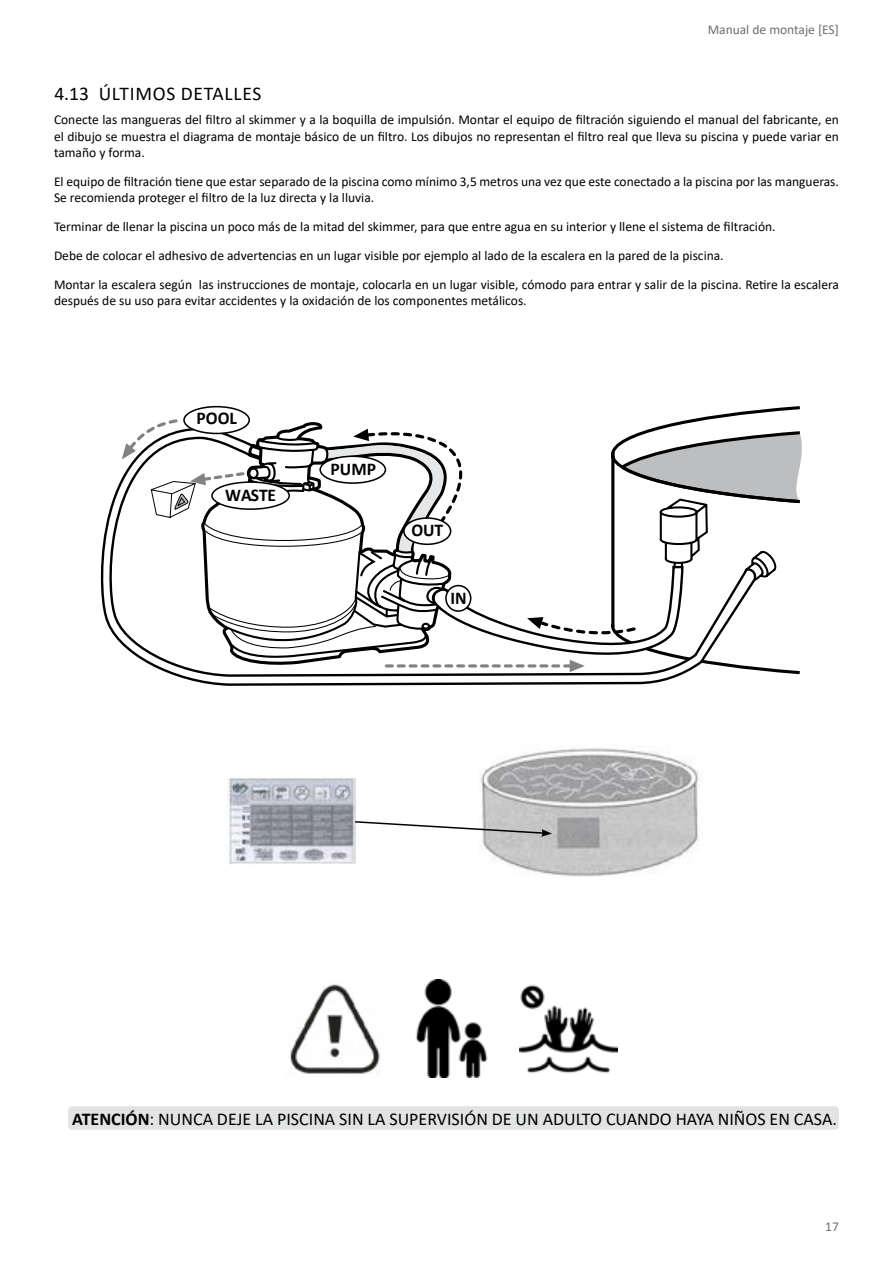
<style>
.page{position:relative;width:893px;height:1263px;background:#fff}
.page>*{position:absolute;margin:0;border:0;box-sizing:border-box;transform-origin:0 0}
.t1{font:19.5px "Calibri";color:#000}
.t2{font:18px "Calibri";color:#000}
.t3{font:700 18px "Calibri";color:#000}
.t4{font:13.5px/16.2px "Calibri";color:#000}
.t5{font:13.5px "Calibri";color:#6d6e71}
.s1{font-weight:700}
</style>
<div class="page">
<img style="left:227px;top:777px;width:128px;height:88px">
<img style="left:480px;top:748px;width:221px;height:129px">
<svg style="left:354px;top:820px;width:198px;height:17px"></svg>
<div style="left:68px;top:1106px;width:771px;height:24px;background:#e2e3e4;border-radius:4px"></div>
<img style="left:289px;top:984px;width:91px;height:90px">
<img style="left:416px;top:979px;width:72px;height:99px">
<img style="left:520px;top:984px;width:97px;height:89px">
<svg style="left:705px;top:406px;width:95px;height:269px"></svg>
<svg style="left:100px;top:478px;width:657px;height:208px"></svg>
<svg style="left:122px;top:417px;width:680px;height:255px"></svg>
<div style="left:184px;top:407px;width:65px;height:26px;background:#fff;border-radius:50%"></div>
<div style="left:183px;top:406px;width:67px;height:28px;border:2px solid #000;border-radius:50%"></div>
<p class="t5" style="left:708px;top:21px;width:133px">Manual de montaje [ES]</p>
<h1 class="t1" style="left:54px;top:80px;width:69px">4.13 Últimos</h1>
<h1 class="t1" style="left:181px;top:80px;width:11px">detalles</h1>
<p class="t4" style="left:54px;top:111px;width:786px;text-align:justify">Conecte las mangueras del filtro al skimmer y a la boquilla de impulsión. Montar el equipo de filtración siguiendo el manual del fabricante, en el dibujo se muestra el diagrama de montaje básico de un filtro. Los dibujos no representan el filtro real que lleva su piscina y puede variar en tamaño y forma.</p>
<p class="t4" style="left:54px;top:173px;width:786px">El equipo de filtración tiene que estar separado de la piscina como mínimo 3,5 metros una vez que este conectado a la piscina por las mangueras.<br>Se recomienda proteger el filtro de la luz directa y la lluvia.</p>
<p class="t4" style="left:54px;top:212px;width:786px;line-height:29px">Terminar de llenar la piscina un poco más de la mitad del skimmer, para que entre agua en su interior y llene el sistema de filtración.<br>Debe de colocar el adhesivo de advertencias en un lugar visible por ejemplo al lado de la escalera en la pared de la piscina.<br>Montar la escalera según las instrucciones de montaje, colocarla en un lugar visible, cómodo para entrar y salir de la piscina. Retire la escalera</p>
<p class="t4" style="left:54px;top:292px;width:474px">después de su uso para evitar accidentes y la oxidación de los componentes metálicos.</p>
<h2 class="t3" style="left:196px;top:405px;width:42px">POOL</h2>
<h2 class="t3" style="left:225px;top:482px;width:53px">WASTE</h2>
<h2 class="t3" style="left:331px;top:456px;width:47px">PUMP</h2>
<h2 class="t3" style="left:411px;top:518px;width:33px">OUT</h2>
<h2 class="t3" style="left:450px;top:585px;width:18px">IN</h2>
<h2 class="t3" style="left:72px;top:1107px;width:10px">ATENCI</h2>
<h2 class="t2" style="left:126px;top:1107px;width:713px"><span class="s1">ÓN</span>: NUNCA DEJE LA PISCINA SIN LA SUPERVISIÓN DE UN ADULTO CUANDO HAYA NIÑOS EN CASA.</h2>
<p class="t5" style="left:825px;top:1217px;width:15px">17</p>
</div>
